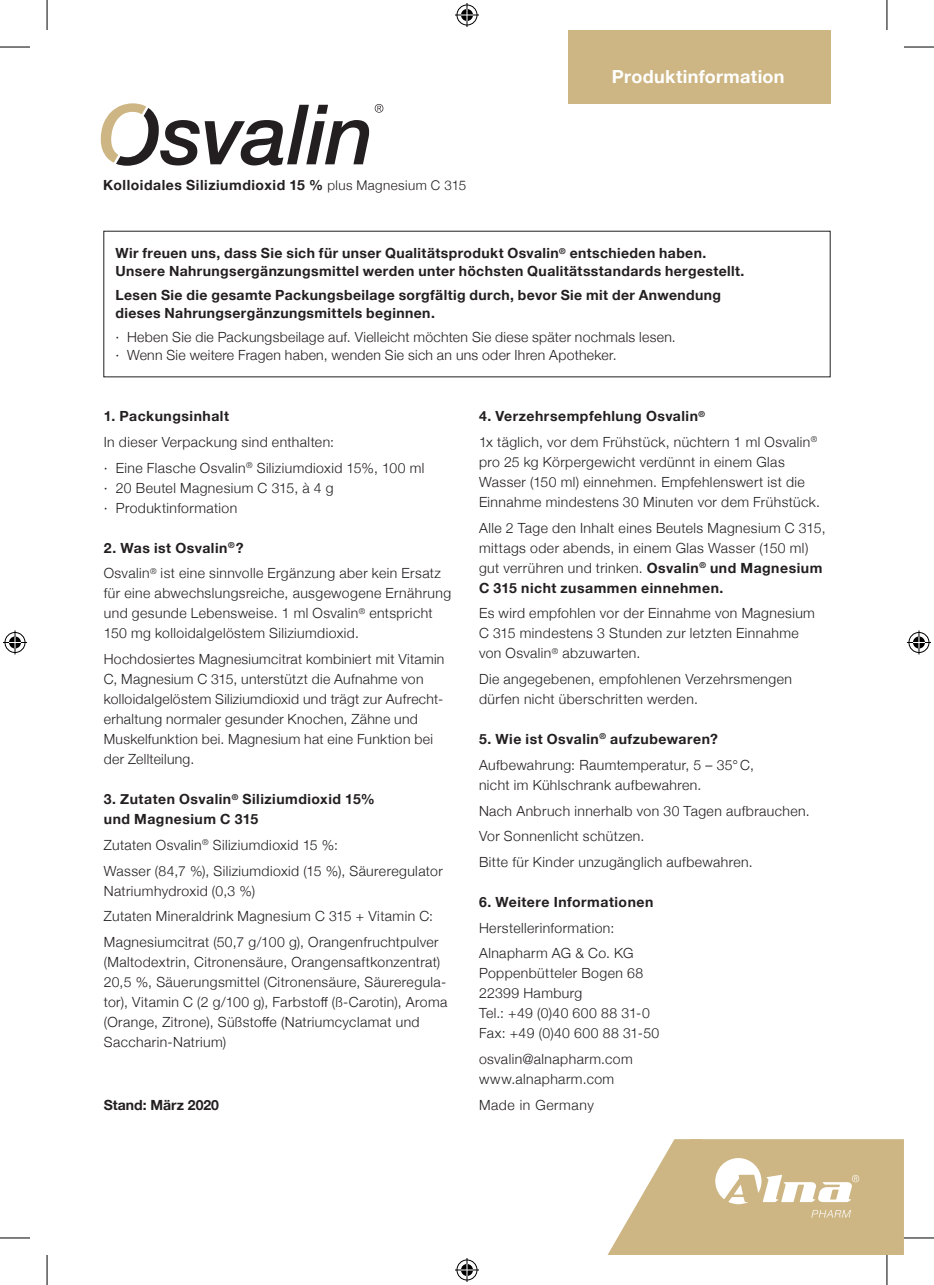
<style>
.page{position:relative;width:934px;height:1285px;background:#fff}
.page>*{position:absolute;margin:0;border:0;box-sizing:border-box;transform-origin:0 0}
.t1{font:700 18px "Helvetica Neue";letter-spacing:.02em;color:#fff}
.t2{font:300 14px/20px "Helvetica Neue";letter-spacing:.03em;color:#231f20}
.t3{font:700 14px/18px "Helvetica Neue";letter-spacing:.03em;color:#231f20}
.t4{font:700 14px "Helvetica Neue";color:#231f20}
.s1{font-weight:300;font-size:13.4px}
.s2{font-weight:700}
</style>
<div class="page">
<svg style="left:101px;top:103px;width:282px;height:63px"></svg>
<svg style="left:607px;top:1139px;width:296px;height:116px"></svg>
<div style="left:567px;top:30px;width:262px;height:74px;background:#cdb684"></div>
<hr style="left:0;top:47px;width:30px;height:1px;background:#000">
<hr style="left:903px;top:47px;width:30px;height:1px;background:#000">
<hr style="left:0;top:1237px;width:30px;height:1px;background:#000">
<hr style="left:903px;top:1237px;width:30px;height:1px;background:#000">
<hr style="left:47px;top:0;width:1px;height:30px;background:#000">
<hr style="left:47px;top:1255px;width:1px;height:30px;background:#000">
<hr style="left:886px;top:0;width:1px;height:30px;background:#000">
<hr style="left:886px;top:1255px;width:1px;height:30px;background:#000">
<svg style="left:455px;top:3px;width:24px;height:24px"></svg>
<svg style="left:455px;top:1258px;width:24px;height:24px"></svg>
<svg style="left:3px;top:630px;width:24px;height:24px"></svg>
<svg style="left:907px;top:630px;width:23px;height:24px"></svg>
<p class="t3" style="left:103px;top:177px;width:364px">Kolloidales Siliziumdioxid 15 % <span class="s1">plus Magnesium C 315</span></p>
<p class="t1" style="left:611px;top:63px;width:174px">Produktinformation</p>
<p class="t3" style="left:115px;top:245px;width:630px">Wir freuen uns, dass Sie sich für unser Qualitätsprodukt Osvalin<sup>®</sup> entschieden haben.<br>Unsere Nahrungsergänzungsmittel werden unter höchsten Qualitätsstandards hergestellt.</p>
<p class="t3" style="left:115px;top:286px;width:607px">Lesen Sie die gesamte Packungsbeilage sorgfältig durch, bevor Sie mit der Anwendung dieses Nahrungsergänzungsmittels beginnen.</p>
<p class="t2" style="left:115px;top:326px;width:561px;line-height:18px">· Heben Sie die Packungsbeilage auf. Vielleicht möchten Sie diese später nochmals lesen. · Wenn Sie weitere Fragen haben, wenden Sie sich an uns oder Ihren Apotheker.</p>
<p class="t3" style="left:104px;top:408px;width:127px">1. Packungsinhalt</p>
<p class="t2" style="left:104px;top:428px;width:322px;line-height:25.6px">In dieser Verpackung sind enthalten:<br>· Eine Flasche Osvalin<sup>®</sup> Siliziumdioxid 15%, 100 ml</p>
<p class="t2" style="left:104px;top:477px;width:231px">· 20 Beutel Magnesium C 315, à 4 g · Produktinformation</p>
<p class="t2" style="left:104px;top:534px;width:338px;line-height:25.6px"><span class="s2">2. Was ist Osvalin</span><sup>®</sup><span class="s2">?<br></span>Osvalin<sup>®</sup> ist eine sinnvolle Ergänzung aber kein Ersatz</p>
<p class="t2" style="left:104px;top:582px;width:349px">für eine abwechslungsreiche, ausgewogene Ernährung und gesunde Lebensweise. 1 ml Osvalin<sup>®</sup> entspricht<br>150 mg kolloidalgelöstem Siliziumdioxid.</p>
<p class="t2" style="left:104px;top:648px;width:342px">Hochdosiertes Magnesiumcitrat kombiniert mit Vitamin C, Magnesium C 315, unterstützt die Aufnahme von kolloidalgelöstem Siliziumdioxid und trägt zur Aufrecht&shy;erhaltung normaler gesunder Knochen, Zähne und Muskelfunktion bei. Magnesium hat eine Funktion bei der Zellteilung.</p>
<p class="t3" style="left:104px;top:789px;width:272px;line-height:20px">3. Zutaten Osvalin<sup>®</sup> Siliziumdioxid 15% und Magnesium C 315</p>
<p class="t2" style="left:104px;top:831px;width:340px;line-height:25.6px">Zutaten Osvalin<sup>®</sup> Siliziumdioxid 15 %:<br>Wasser (84,7 %), Siliziumdioxid (15 %), Säureregulator</p>
<p class="t2" style="left:104px;top:876px;width:336px;line-height:25.6px">Natriumhydroxid (0,3 %)<br>Zutaten Mineraldrink Magnesium C 315 + Vitamin C:<br>Magnesiumcitrat (50,7 g/100 g), Orangenfruchtpulver</p>
<p class="t2" style="left:104px;top:951px;width:345px">(Maltodextrin, Citronensäure, Orangensaftkonzentrat)<br>20,5 %, Säuerungsmittel (Citronensäure, Säureregula&shy;tor), Vitamin C (2 g/100 g), Farbstoff (ß-Carotin), Aroma (Orange, Zitrone), Süßstoffe (Natriumcyclamat und Saccharin-Natrium)</p>
<p class="t4" style="left:104px;top:1094px;width:117px">Stand: März 2020</p>
<p class="t2" style="left:479px;top:402px;width:340px;line-height:25.6px"><span class="s2">4. Verzehrsempfehlung Osvalin</span><sup>®<br></sup>1x täglich, vor dem Frühstück, nüchtern 1 ml Osvalin<sup>®</sup></p>
<p class="t2" style="left:479px;top:451px;width:342px">pro 25 kg Körpergewicht verdünnt in einem Glas<br>Wasser (150 ml) einnehmen. Empfehlenswert ist die<br>Einnahme mindestens 30 Minuten vor dem Frühstück.</p>
<p class="t2" style="left:479px;top:517px;width:348px">Alle 2 Tage den Inhalt eines Beutels Magnesium C 315, mittags oder abends, in einem Glas Wasser (150 ml) gut verrühren und trinken. <span class="s2">Osvalin</span><sup>®</sup> <span class="s2">und Magnesium C 315 nicht zusammen einnehmen.</span></p>
<p class="t2" style="left:479px;top:602px;width:337px">Es wird empfohlen vor der Einnahme von Magnesium<br>C 315 mindestens 3 Stunden zur letzten Einnahme von Osvalin<sup>®</sup> abzuwarten.</p>
<p class="t2" style="left:479px;top:668px;width:314px">Die angegebenen, empfohlenen Verzehrsmengen dürfen nicht überschritten werden.</p>
<p class="t2" style="left:479px;top:725px;width:276px;line-height:25.6px"><span class="s2">5. Wie ist Osvalin</span><sup>®</sup> <span class="s2">aufzubewaren?<br></span>Aufbewahrung: Raumtemperatur, 5 – 35° C,</p>
<p class="t2" style="left:479px;top:771px;width:332px;line-height:25.6px">nicht im Kühlschrank aufbewahren.<br>Nach Anbruch innerhalb von 30 Tagen aufbrauchen.<br>Vor Sonnenlicht schützen.<br>Bitte für Kinder unzugänglich aufbewahren.</p>
<p class="t3" style="left:479px;top:893px;width:176px">6. Weitere Informationen</p>
<p class="t2" style="left:479px;top:913px;width:156px;line-height:25.6px">Herstellerinformation:<br>Alnapharm AG &amp; Co. KG</p>
<p class="t2" style="left:479px;top:962px;width:182px">Poppenbütteler Bogen 68<br>22399 Hamburg<br>Tel.: +49 (0)40 600 88 31-0<br>Fax: +49 (0)40 600 88 31-50</p>
<p class="t2" style="left:479px;top:1048px;width:155px">osvalin@alnapharm.com www.alnapharm.com</p>
<p class="t2" style="left:479px;top:1093px;width:116px">Made in Germany</p>
</div>
